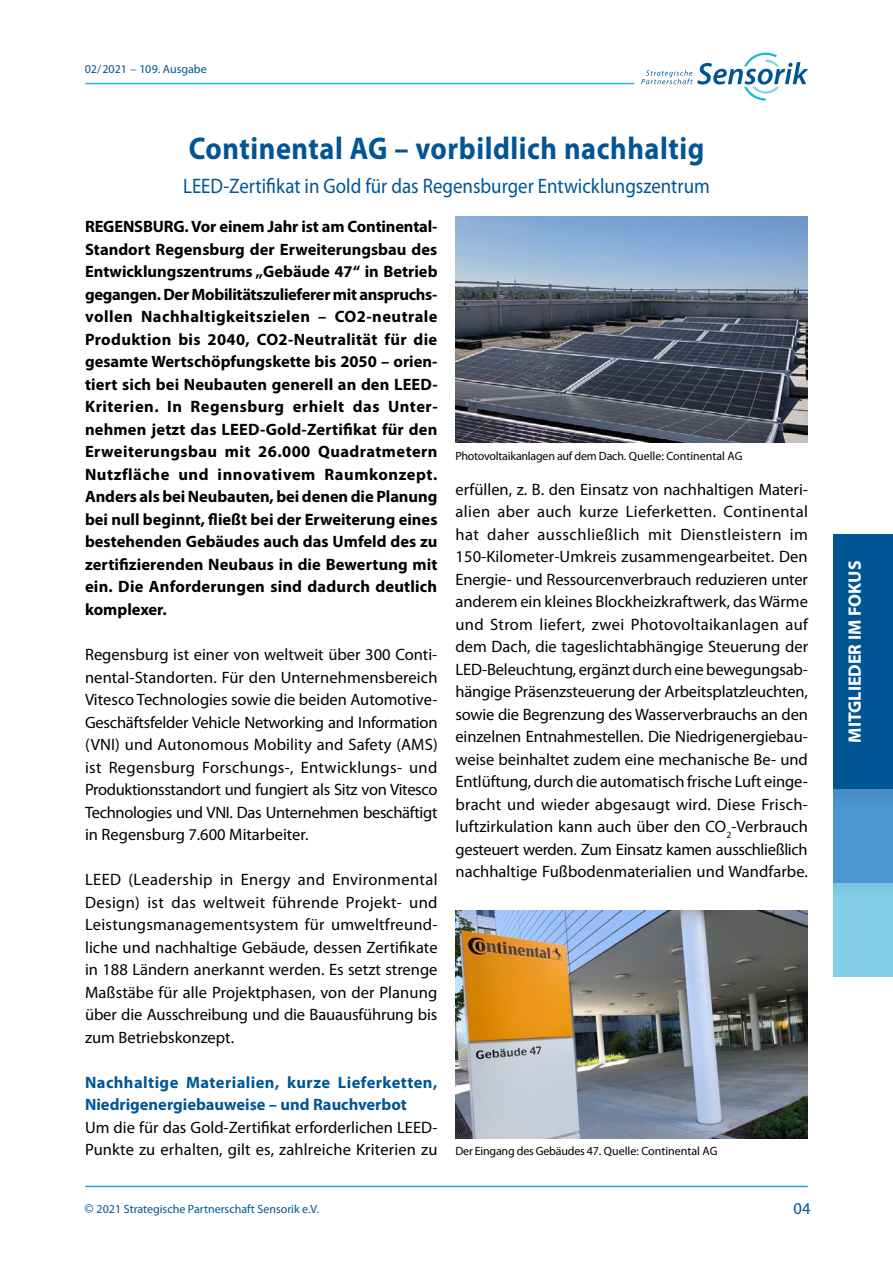
<style>
.page{position:relative;width:893px;height:1263px;background:#fff}
.page>*{position:absolute;margin:0;border:0;box-sizing:border-box;transform-origin:0 0}
.t1{font:700 31.5px "Myriad Pro";letter-spacing:.02em;color:#005595;scale:.9 1}
.t2{font:21px "Myriad Pro";color:#005595;scale:.9 1}
.t3{font:700 18px "Myriad Pro";color:#fff}
.t4{font:16.5px/22.5px "Myriad Pro";color:#000;text-align:justify}
.t5{font:700 16.5px/22.5px "Myriad Pro";letter-spacing:.01em;color:#000;text-align:justify}
.t6{font:700 16.5px/22.5px "Myriad Pro";letter-spacing:.015em;color:#005695}
.t7{font:16.5px "Myriad Pro";color:#005595}
.t8{font:12px "Myriad Pro";letter-spacing:-.02em;color:#000}
.t9{font:12px "Myriad Pro";color:#005595}
.s1{font-size:13.5px}
</style>
<div class="page">
<hr style="left:86px;top:1186px;width:721px;height:1px;background:#16a8de">
<hr style="left:86px;top:83px;width:548px;height:1px;background:#1dbadf">
<svg style="left:641px;top:53px;width:167px;height:48px"></svg>
<div style="left:833px;top:534px;width:60px;height:255px;background:#005695"></div>
<div style="left:833px;top:789px;width:60px;height:94px;background:#4a96d2"></div>
<div style="left:833px;top:883px;width:60px;height:93px;background:#85cfe8"></div>
<img style="left:455px;top:910px;width:353px;height:228px">
<img style="left:455px;top:216px;width:353px;height:227px">
<p class="t9" style="left:85px;top:63px;width:123px">02/2021 – 109. Ausgabe</p>
<h1 class="t1" style="left:189px;top:130px;width:574px">Continental AG – vorbildlich nachhaltig</h1>
<p class="t2" style="left:183px;top:175px;width:587px">LEED-Zertifikat in Gold für das Regensburger Entwicklungszentrum</p>
<p class="t5" style="left:85px;top:216px;width:354px">REGENSBURG. Vor einem Jahr ist am Continental-Standort Regensburg der Erweiterungsbau des Entwicklungszentrums „Gebäude 47“ in Betrieb gegangen. Der Mobilitätszulieferer mit anspruchs&shy;vollen Nachhaltigkeitszielen – CO2-neutrale Produktion bis 2040, CO2-Neutralität für die gesamte Wertschöpfungskette bis 2050 – orien&shy;tiert sich bei Neubauten generell an den LEED-Kriterien. In Regensburg erhielt das Unter&shy;nehmen jetzt das LEED-Gold-Zertifikat für den Erweiterungsbau mit 26.000 Quadratmetern Nutzfläche und innovativem Raumkonzept.<br>Anders als bei Neubauten, bei denen die Planung bei null beginnt, fließt bei der Erweiterung eines bestehenden Gebäudes auch das Umfeld des zu zertifizierenden Neubaus in die Bewertung mit ein. Die Anforderungen sind dadurch deutlich komplexer.</p>
<p class="t4" style="left:85px;top:643px;width:354px">Regensburg ist einer von weltweit über 300 Conti&shy;nental-Standorten. Für den Unternehmensbereich Vitesco Technologies sowie die beiden Automotive-Geschäftsfelder Vehicle Networking and Information (VNI) und Autonomous Mobility and Safety (AMS) ist Regensburg Forschungs-, Entwicklungs- und Produktionsstandort und fungiert als Sitz von Vitesco Technologies und VNI. Das Unternehmen beschäftigt in Regensburg 7.600 Mitarbeiter.</p>
<p class="t4" style="left:85px;top:868px;width:354px">LEED (Leadership in Energy and Environmental Design) ist das weltweit führende Projekt- und Leistungsmanagementsystem für umweltfreund&shy;liche und nachhaltige Gebäude, dessen Zertifikate in 188 Ländern anerkannt werden. Es setzt strenge Maßstäbe für alle Projektphasen, von der Planung über die Ausschreibung und die Bauausführung bis zum Betriebskonzept.</p>
<p class="t6" style="left:85px;top:1071px;width:354px">Nachhaltige Materialien, kurze Lieferketten,<br>Niedrigenergiebauweise – und Rauchverbot</p>
<p class="t4" style="left:85px;top:1116px;width:354px">Um die für das Gold-Zertifikat erforderlichen LEED-<br>Punkte zu erhalten, gilt es, zahlreiche Kriterien zu</p>
<p class="t8" style="left:455px;top:449px;width:289px">Photovoltaikanlagen auf dem Dach. Quelle: Continental AG</p>
<p class="t4" style="left:455px;top:478px;width:354px">erfüllen, z. B. den Einsatz von nachhaltigen Materi&shy;alien aber auch kurze Lieferketten. Continental hat daher ausschließlich mit Dienstleistern im 150-Kilometer-Umkreis zusammengearbeitet. Den Energie- und Ressourcenverbrauch reduzieren unter anderem ein kleines Blockheizkraftwerk, das Wärme und Strom liefert, zwei Photovoltaikanlagen auf dem Dach, die tageslichtabhängige Steuerung der LED-Beleuchtung, ergänzt durch eine bewegungsab&shy;hängige Präsenzsteuerung der Arbeitsplatzleuchten, sowie die Begrenzung des Wasserverbrauchs an den einzelnen Entnahmestellen. Die Niedrigenergiebau&shy;weise beinhaltet zudem eine mechanische Be- und Entlüftung, durch die automatisch frische Luft einge&shy;bracht und wieder abgesaugt wird. Diese Frisch&shy;luftzirkulation kann auch über den CO<sub>2</sub>-Verbrauch gesteuert werden. Zum Einsatz kamen ausschließlich nachhaltige Fußbodenmaterialien und Wandfarbe.</p>
<p class="t8" style="left:455px;top:1145px;width:264px">Der Eingang des Gebäudes 47. Quelle: Continental AG</p>
<p class="t9" style="left:85px;top:1203px;width:236px"><span class="s1">©</span> 2021 Strategische Partnerschaft Sensorik e.V.</p>
<p class="t7" style="left:793px;top:1199px;width:18px">04</p>
<p class="t3" style="left:845px;top:743px;width:183px;rotate:-90deg">MITGLIEDER IM FOKUS</p>
</div>
